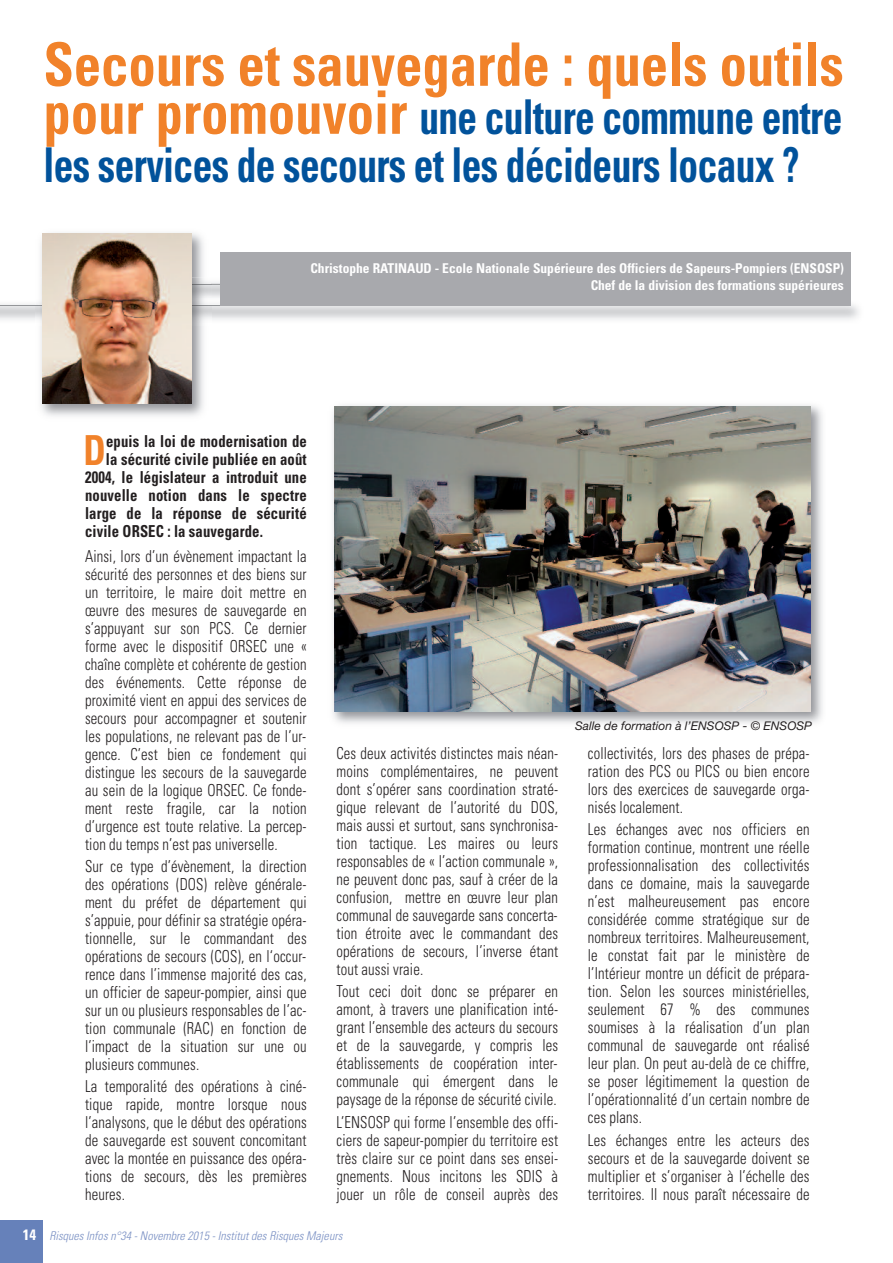
<style>
.page{position:relative;width:893px;height:1263px;background:#fff}
.page>*{position:absolute;margin:0;border:0;box-sizing:border-box;transform-origin:0 0}
.t1{font:700 condensed 60px "Univers";color:#f1822a;scale:.91 1}
.t2{font:700 condensed 48px/48px "Univers";letter-spacing:-.015em;color:#01529b;scale:.82 1}
.t3{font:700 condensed 41.4px "Univers";color:#f1822a;scale:.89 1}
.t4{font:300 condensed 16.5px/18px "Univers";letter-spacing:.01em;color:#231f20;text-align:justify;scale:.89 1}
.t5{font:700 condensed 16.5px "Univers";letter-spacing:.01em;color:#231f20;scale:.89 1}
.t6{font:700 condensed 13.5px/16.2px "Univers";color:#fff;text-align:right}
.t7{font:italic 300 condensed 12px "Univers";letter-spacing:.005em;color:#7b91c4}
.t8{font:italic 12px "Helvetica Neue";color:#231f20}
.s1{font-size:60px;color:#f1822a}
.s2{font-weight:700;font-style:normal;font-size:15px;color:#fff}
</style>
<div class="page">
<div style="left:0;top:1220px;width:43px;height:43px;background:#6681ba"></div>
<hr style="left:45px;top:284px;width:588px;height:1px;background:#939598">
<hr style="left:0;top:305px;width:848px;height:1px;background:#939598">
<div style="left:220px;top:252px;width:630px;height:53px;background:#a8a9ad"></div>
<img style="left:36px;top:233px;width:175px;height:183px">
<img style="left:191px;top:284px;width:20px;height:1px">
<img style="left:43px;top:234px;width:148px;height:170px">
<img style="left:332px;top:405px;width:491px;height:319px">
<img style="left:335px;top:406px;width:476px;height:305px">
<h1 class="t1" style="left:44px;top:42px;width:881px">Secours et sauvegarde : quels outils</h1>
<h2 class="t2" style="left:44px;top:97px;width:976px"><span class="s1">pour promouvoir</span> une culture commune entre les services de secours et les décideurs locaux ?</h2>
<p class="t6" style="left:310px;top:262px;width:535px">Christophe RATINAUD - Ecole Nationale Supérieure des Officiers de Sapeurs-Pompiers (ENSOSP)<br>Chef de la division des formations supérieures</p>
<h3 class="t3" style="left:84px;top:436px;width:27px">D</h3>
<p class="t5" style="left:106px;top:435px;width:227px">epuis la loi de modernisation de</p>
<p class="t5" style="left:106px;top:453px;width:227px">la sécurité civile publiée en août</p>
<p class="t5" style="left:85px;top:471px;width:251px">2004, le législateur a introduit une</p>
<p class="t5" style="left:85px;top:489px;width:251px">nouvelle notion dans le spectre</p>
<p class="t5" style="left:85px;top:507px;width:251px">large de la réponse de sécurité</p>
<p class="t5" style="left:85px;top:525px;width:201px">civile ORSEC : la sauvegarde.</p>
<p class="t4" style="left:85px;top:548px;width:251px">Ainsi, lors d’un évènement impactant la sécurité des personnes et des biens sur un territoire, le maire doit mettre en œuvre des mesures de sauvegarde en s’appuyant sur son PCS. Ce dernier forme avec le dispositif ORSEC une « chaîne complète et cohérente de gestion des événements. Cette réponse de proximité vient en appui des services de secours pour accompagner et soutenir les populations, ne relevant pas de l’ur&shy;gence. C’est bien ce fondement qui distingue les secours de la sauvegarde au sein de la logique ORSEC. Ce fonde&shy;ment reste fragile, car la notion d’urgence est toute relative. La percep&shy;tion du temps n’est pas universelle.</p>
<p class="t4" style="left:85px;top:859px;width:251px">Sur ce type d’évènement, la direction des opérations (DOS) relève générale&shy;ment du préfet de département qui s’appuie, pour définir sa stratégie opéra&shy;tionnelle, sur le commandant des opérations de secours (COS), en l‘occur&shy;rence dans l’immense majorité des cas, un officier de sapeur-pompier, ainsi que sur un ou plusieurs responsables de l’ac&shy;tion communale (RAC) en fonction de l’impact de la situation sur une ou plusieurs communes.</p>
<p class="t4" style="left:85px;top:1079px;width:251px">La temporalité des opérations à ciné&shy;tique rapide, montre lorsque nous l’analysons, que le début des opérations de sauvegarde est souvent concomitant avec la montée en puissance des opéra&shy;tions de secours, dès les premières heures.</p>
<p class="t4" style="left:336px;top:746px;width:251px">Ces deux activités distinctes mais néan&shy;moins complémentaires, ne peuvent dont s’opérer sans coordination straté&shy;gique relevant de l’autorité du DOS, mais aussi et surtout, sans synchronisa&shy;tion tactique. Les maires ou leurs responsables de « l’action communale », ne peuvent donc pas, sauf à créer de la confusion, mettre en œuvre leur plan communal de sauvegarde sans concerta&shy;tion étroite avec le commandant des opérations de secours, l’inverse étant tout aussi vraie.</p>
<p class="t4" style="left:336px;top:984px;width:251px">Tout ceci doit donc se préparer en amont, à travers une planification inté&shy;grant l’ensemble des acteurs du secours et de la sauvegarde, y compris les établissements de coopération inter&shy;communale qui émergent dans le paysage de la réponse de sécurité civile.</p>
<p class="t4" style="left:336px;top:1114px;width:251px">L’ENSOSP qui forme l’ensemble des offi&shy;ciers de sapeur-pompier du territoire est très claire sur ce point dans ses ensei&shy;gnements. Nous incitons les SDIS à jouer un rôle de conseil auprès des</p>
<p class="t7" style="left:23px;top:1231px;width:321px"><span class="s2">14</span> Risques Infos n°34 - Novembre 2015 - Institut des Risques Majeurs</p>
<p class="t8" style="left:575px;top:721px;width:238px">Salle de formation à l’ENSOSP - © ENSOSP</p>
<p class="t4" style="left:588px;top:746px;width:251px">collectivités, lors des phases de prépa&shy;ration des PCS ou PICS ou bien encore lors des exercices de sauvegarde orga&shy;nisés localement.</p>
<p class="t4" style="left:588px;top:822px;width:251px">Les échanges avec nos officiers en formation continue, montrent une réelle professionnalisation des collectivités dans ce domaine, mais la sauvegarde n’est malheureusement pas encore considérée comme stratégique sur de nombreux territoires. Malheureusement, le constat fait par le ministère de l’Intérieur montre un déficit de prépara&shy;tion. Selon les sources ministérielles, seulement 67 % des communes soumises à la réalisation d’un plan communal de sauvegarde ont réalisé leur plan. On peut au-delà de ce chiffre, se poser légitimement la question de l’opérationnalité d’un certain nombre de ces plans.</p>
<p class="t4" style="left:588px;top:1132px;width:251px">Les échanges entre les acteurs des secours et de la sauvegarde doivent se multiplier et s’organiser à l’échelle des territoires. Il nous paraît nécessaire de</p>
</div>
